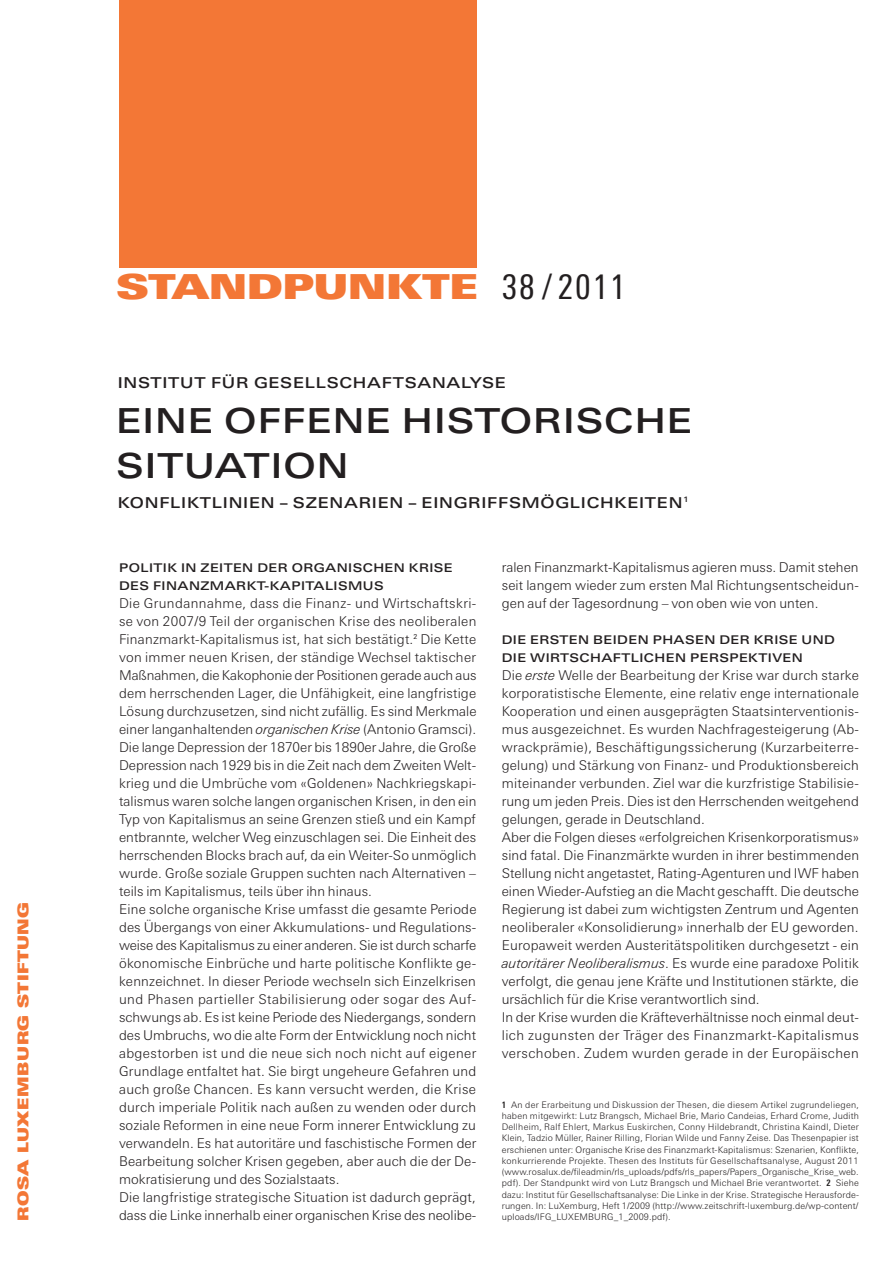
<style>
.page{position:relative;width:893px;height:1263px;background:#fff}
.page>*{position:absolute;margin:0;border:0;box-sizing:border-box;transform-origin:0 0}
._0_Überschrift_Haupt{font:500 34.5px/45px "Linotype Univers Extd";letter-spacing:.03em;color:#231f20}
.t1{font:34.5px "Linotype Univers Extd X Black";color:#f37736}
.t2{font:condensed 34.5px "Linotype Univers";letter-spacing:.05em;color:#231f20}
._0_Überschrift_Unter{font:500 15px "Linotype Univers Extd";letter-spacing:.05em;color:#231f20}
._0_Überschrift_Autor{font:500 15px "Linotype Univers Extd";letter-spacing:.05em;color:#231f20}
.t3{font:15px "Linotype Univers Extd X Black";letter-spacing:.02em;color:#f37736}
._1_Fließtext_Blocksa{font:300 13.5px/18px "Linotype Univers Basic";letter-spacing:.005em;color:#231f20;text-align:justify}
._1_Fließtext_Übersch{font:500 12px/18px "Linotype Univers Extd";letter-spacing:.035em;color:#231f20}
._2_Fließtext_Fussnot{font:300 9px/11.2px "Linotype Univers Basic";letter-spacing:.015em;color:#231f20;text-align:justify}
.s1{font-style:italic}
.s2{font-family:"Linotype Univers";font-weight:700;font-stretch:condensed}
</style>
<div class="page">
<div style="left:119px;top:0;width:357px;height:268px;background:#f37736"></div>
<p class="t3" style="left:14px;top:1221px;width:320px;rotate:-90deg">ROSA LUXEMBURG STIFTUNG</p>
<p class="t1" style="left:116px;top:266px;width:363px">STANDPUNKTE</p>
<p class="t2" style="left:502px;top:267px;width:125px">38 /2011</p>
<p class="_0_Überschrift_Autor" style="left:118px;top:374px;width:390px">INSTITUT FÜR GESELLSCHAFTSANALYSE</p>
<p class="_0_Überschrift_Haupt" style="left:116px;top:398px;width:578px">EINE OFFENE HISTORISCHE<br>SITUATION</p>
<p class="_0_Überschrift_Unter" style="left:118px;top:494px;width:573px">KONFLIKTLINIEN – SZENARIEN – EINGRIFFSMÖGLICHKEITEN<sup>1</sup></p>
<p class="_1_Fließtext_Übersch" style="left:119px;top:558px;width:335px">POLITIK IN ZEITEN DER ORGANISCHEN KRISE<br>DES FINANZMARKT-KAPITALISMUS</p>
<p class="_1_Fließtext_Blocksa" style="left:119px;top:594px;width:359px">Die Grundannahme, dass die Finanz- und Wirtschaftskri&shy;se von 2007/9 Teil der organischen Krise des neoliberalen Finanzmarkt-Kapitalismus ist, hat sich bestätigt.<sup>2</sup> Die Kette von immer neuen Krisen, der ständige Wechsel taktischer Maßnahmen, die Kakophonie der Positionen gerade auch aus dem herrschenden Lager, die Unfähigkeit, eine langfristige Lösung durchzusetzen, sind nicht zufällig. Es sind Merkmale einer langanhaltenden <span class="s1">organischen Krise</span> (Antonio Gramsci).<br>Die lange Depression der 1870er bis 1890er Jahre, die Große Depression nach 1929 bis in die Zeit nach dem Zweiten Welt&shy;krieg und die Umbrüche vom «Goldenen» Nachkriegskapi&shy;talismus waren solche langen organischen Krisen, in den ein Typ von Kapitalismus an seine Grenzen stieß und ein Kampf entbrannte, welcher Weg einzuschlagen sei. Die Einheit des herrschenden Blocks brach auf, da ein Weiter-So unmöglich wurde. Große soziale Gruppen suchten nach Alternativen – teils im Kapitalismus, teils über ihn hinaus.</p>
<p class="_1_Fließtext_Blocksa" style="left:119px;top:900px;width:359px">Eine solche organische Krise umfasst die gesamte Periode des Übergangs von einer Akkumulations- und Regulations&shy;weise des Kapitalismus zu einer anderen. Sie ist durch scharfe ökonomische Einbrüche und harte politische Konflikte ge&shy;kennzeichnet. In dieser Periode wechseln sich Einzelkrisen und Phasen partieller Stabilisierung oder sogar des Auf&shy;schwungs ab. Es ist keine Periode des Niedergangs, sondern des Umbruchs, wo die alte Form der Entwicklung noch nicht abgestorben ist und die neue sich noch nicht auf eigener Grundlage entfaltet hat. Sie birgt ungeheure Gefahren und auch große Chancen. Es kann versucht werden, die Krise durch imperiale Politik nach außen zu wenden oder durch soziale Reformen in eine neue Form innerer Entwicklung zu verwandeln. Es hat autoritäre und faschistische Formen der Bearbeitung solcher Krisen gegeben, aber auch die der De&shy;mokratisierung und des Sozialstaats.</p>
<p class="_1_Fließtext_Blocksa" style="left:119px;top:1188px;width:359px">Die langfristige strategische Situation ist dadurch geprägt, dass die Linke innerhalb einer organischen Krise des neolibe-</p>
<p class="_1_Fließtext_Blocksa" style="left:502px;top:558px;width:359px">ralen Finanzmarkt-Kapitalismus agieren muss. Damit stehen seit langem wieder zum ersten Mal Richtungsentscheidun&shy;gen auf der Tagesordnung – von oben wie von unten.</p>
<p class="_1_Fließtext_Übersch" style="left:502px;top:630px;width:335px">DIE ERSTEN BEIDEN PHASEN DER KRISE UND<br>DIE WIRTSCHAFTLICHEN PERSPEKTIVEN</p>
<p class="_1_Fließtext_Blocksa" style="left:502px;top:666px;width:359px">Die <span class="s1">erste</span> Welle der Bearbeitung der Krise war durch starke korporatistische Elemente, eine relativ enge internationale Kooperation und einen ausgeprägten Staatsinterventionis&shy;mus ausgezeichnet. Es wurden Nachfragesteigerung (Ab&shy;wrackprämie), Beschäftigungssicherung (Kurzarbeiterre&shy;gelung) und Stärkung von Finanz- und Produktionsbereich miteinander verbunden. Ziel war die kurzfristige Stabilisie&shy;rung um jeden Preis. Dies ist den Herrschenden weitgehend gelungen, gerade in Deutschland.</p>
<p class="_1_Fließtext_Blocksa" style="left:502px;top:828px;width:359px">Aber die Folgen dieses «erfolgreichen Krisenkorporatismus» sind fatal. Die Finanzmärkte wurden in ihrer bestimmenden Stellung nicht angetastet, Rating-Agenturen und IWF haben einen Wieder-Aufstieg an die Macht geschafft. Die deutsche Regierung ist dabei zum wichtigsten Zentrum und Agenten neoliberaler «Konsolidierung» innerhalb der EU geworden.<br>Europaweit werden Austeritätspolitiken durchgesetzt - ein <span class="s1">autoritärer Neoliberalismus</span>. Es wurde eine paradoxe Politik verfolgt, die genau jene Kräfte und Institutionen stärkte, die ursächlich für die Krise verantwortlich sind.</p>
<p class="_1_Fließtext_Blocksa" style="left:502px;top:1008px;width:359px">In der Krise wurden die Kräfteverhältnisse noch einmal deut&shy;lich zugunsten der Träger des Finanzmarkt-Kapitalismus verschoben. Zudem wurden gerade in der Europäischen</p>
<p class="_2_Fließtext_Fussnot" style="left:502px;top:1098px;width:359px"><span class="s2">1</span> An der Erarbeitung und Diskussion der Thesen, die diesem Artikel zugrundeliegen, haben mitgewirkt: Lutz Brangsch, Michael Brie, Mario Candeias, Erhard Crome, Judith Dellheim, Ralf Ehlert, Markus Euskirchen, Conny Hildebrandt, Christina Kaindl, Dieter Klein, Tadzio Müller, Rainer Rilling, Florian Wilde und Fanny Zeise. Das Thesenpapier ist erschienen unter: Organische Krise des Finanzmarkt-Kapitalismus: Szenarien, Konflikte, konkurrierende Projekte. Thesen des Instituts für Gesellschaftsanalyse, August 2011 (www.rosalux.de/fileadmin/rls_uploads/pdfs/rls_papers/Papers_Organische_Krise_web. pdf). Der Standpunkt wird von Lutz Brangsch und Michael Brie verantwortet. <span class="s2">2</span> Siehe dazu: Institut für Gesellschaftsanalyse: Die Linke in der Krise. Strategische Herausforde&shy;rungen. In: LuXemburg, Heft 1/2009 (http://www.zeitschrift-luxemburg.de/wp-content/ uploads/IFG_LUXEMBURG_1_2009.pdf).</p>
</div>
